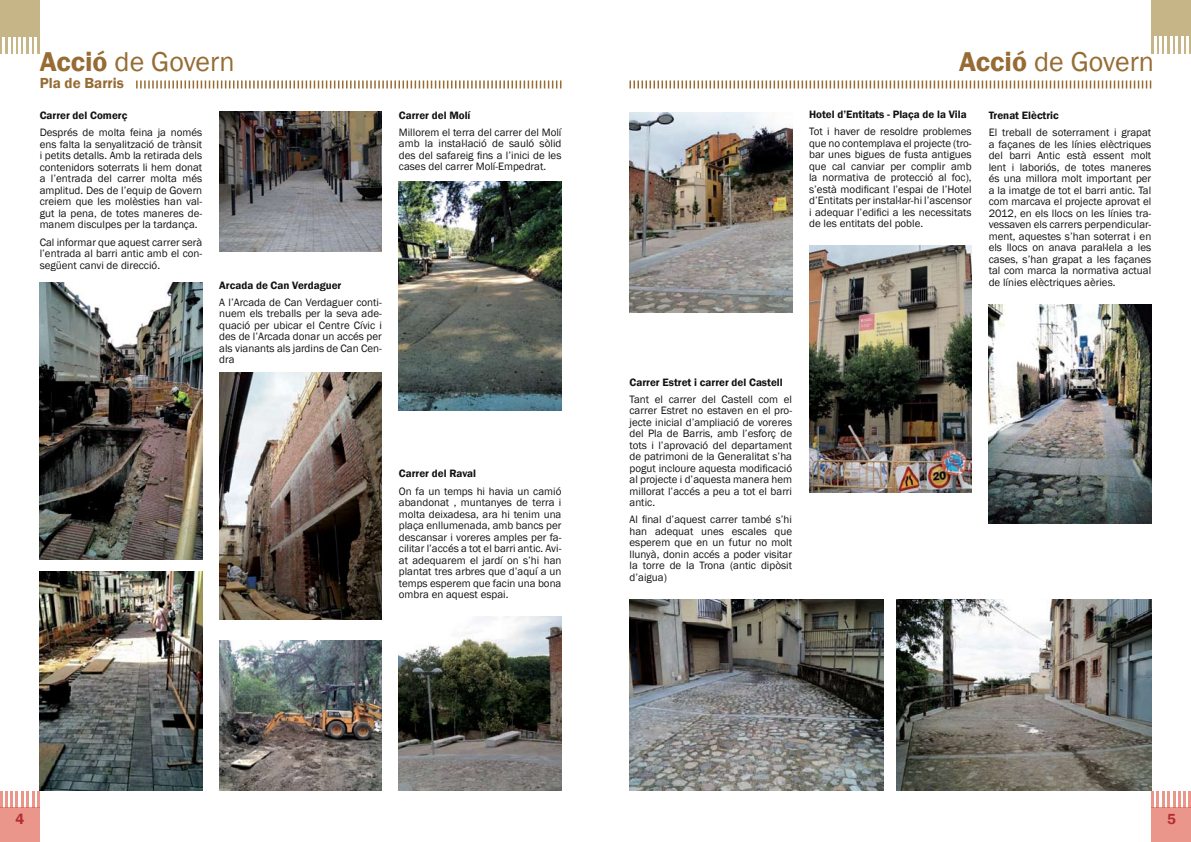
<style>
.page{position:relative;width:1191px;height:842px;background:#fff}
.page>*{position:absolute;margin:0;border:0;box-sizing:border-box;transform-origin:0 0}
.t1{font:28px "Franklin Gothic";color:#966c34}
.t2{font:600 15px "Franklin Gothic";color:#966c34}
.t3{font:600 15px "Franklin Gothic";color:#b42d33}
.t4{font:11px/11.5px "Franklin Gothic";color:#121212;text-align:justify}
.t5{font:600 11px "Franklin Gothic";color:#121212}
.s1{font-weight:600}
</style>
<div class="page">
<div style="left:0;top:808px;width:40px;height:34px;background:#eb968b"></div>
<svg style="left:0;top:791px;width:2px;height:17px"></svg>
<hr style="left:5px;top:791px;width:3px;height:17px;background:#df513f">
<hr style="left:10px;top:791px;width:3px;height:17px;background:#df513f">
<svg style="left:16px;top:791px;width:7px;height:17px"></svg>
<hr style="left:26px;top:791px;width:3px;height:17px;background:#df513f">
<svg style="left:32px;top:791px;width:2px;height:17px"></svg>
<hr style="left:37px;top:791px;width:3px;height:17px;background:#df513f">
<div style="left:1151px;top:808px;width:40px;height:34px;background:#eb968b"></div>
<hr style="left:1188px;top:791px;width:3px;height:17px;background:#df513f">
<svg style="left:1173px;top:791px;width:12px;height:17px"></svg>
<hr style="left:1167px;top:791px;width:3px;height:17px;background:#df513f">
<svg style="left:1162px;top:791px;width:2px;height:17px"></svg>
<hr style="left:1156px;top:791px;width:3px;height:17px;background:#df513f">
<svg style="left:1151px;top:791px;width:2px;height:17px"></svg>
<svg style="left:136px;top:80px;width:425px;height:8px"></svg>
<svg style="left:629px;top:80px;width:522px;height:8px"></svg>
<div style="left:0;top:0;width:40px;height:54px;background:#c6b687"></div>
<svg style="left:3px;top:37px;width:12px;height:17px"></svg>
<hr style="left:18px;top:37px;width:3px;height:17px;background:#fff">
<svg style="left:24px;top:37px;width:2px;height:17px"></svg>
<hr style="left:29px;top:37px;width:3px;height:17px;background:#fff">
<svg style="left:35px;top:37px;width:2px;height:17px"></svg>
<div style="left:1151px;top:0;width:40px;height:54px;background:#c6b687"></div>
<svg style="left:1154px;top:37px;width:2px;height:17px"></svg>
<hr style="left:1159px;top:37px;width:3px;height:17px;background:#fff">
<hr style="left:1164px;top:37px;width:3px;height:17px;background:#fff">
<svg style="left:1170px;top:37px;width:2px;height:17px"></svg>
<hr style="left:1175px;top:37px;width:3px;height:17px;background:#fff">
<svg style="left:1181px;top:37px;width:7px;height:17px"></svg>
<img style="left:219px;top:372px;width:163px;height:247px">
<img style="left:219px;top:641px;width:163px;height:150px">
<img style="left:896px;top:599px;width:255px;height:192px">
<img style="left:40px;top:283px;width:162px;height:276px">
<img style="left:40px;top:572px;width:162px;height:219px">
<img style="left:219px;top:112px;width:163px;height:140px">
<img style="left:629px;top:599px;width:255px;height:192px">
<img style="left:809px;top:246px;width:162px;height:247px">
<img style="left:399px;top:181px;width:162px;height:229px">
<img style="left:399px;top:616px;width:162px;height:175px">
<img style="left:629px;top:113px;width:163px;height:199px">
<img style="left:988px;top:305px;width:163px;height:219px">
<h1 class="t1" style="left:40px;top:45px;width:196px"><span class="s1">Acció</span> de Govern</h1>
<h1 class="t1" style="left:959px;top:45px;width:196px"><span class="s1">Acció</span> de Govern</h1>
<h2 class="t2" style="left:40px;top:74px;width:86px">Pla de Barris</h2>
<p class="t5" style="left:40px;top:109px;width:89px">Carrer del Comerç</p>
<p class="t4" style="left:40px;top:127px;width:164px">Després de molta feina ja només ens falta la senyalització de trànsit i petits detalls. Amb la retirada dels contenidors soterrats li hem donat a l’entrada del carrer molta més amplitud. Des de l’equip de Govern creiem que les molèsties han val&shy;gut la pena, de totes maneres de&shy;manem disculpes per la tardança.</p>
<p class="t4" style="left:40px;top:236px;width:164px">Cal informar que aquest carrer serà l’entrada al barri antic amb el con&shy;següent canvi de direcció.</p>
<p class="t5" style="left:219px;top:278px;width:124px">Arcada de Can Verdaguer</p>
<p class="t4" style="left:219px;top:297px;width:164px">A l’Arcada de Can Verdaguer conti&shy;nuem els treballs per la seva ade&shy;quació per ubicar el Centre Cívic i des de l’Arcada donar un accés per als vianants als jardins de Can Cen&shy;dra</p>
<p class="t5" style="left:399px;top:108px;width:73px">Carrer del Molí</p>
<p class="t4" style="left:399px;top:127px;width:164px">Millorem el terra del carrer del Molí amb la instal·lació de sauló sòlid des del safareig fins a l’inici de les cases del carrer Molí-Empedrat.</p>
<p class="t5" style="left:399px;top:467px;width:79px">Carrer del Raval</p>
<p class="t4" style="left:399px;top:485px;width:164px">On fa un temps hi havia un camió abandonat , muntanyes de terra i molta deixadesa, ara hi tenim una plaça enllumenada, amb bancs per descansar i voreres amples per fa&shy;cilitar l’accés a tot el barri antic. Avi&shy;at adequarem el jardí on s’hi han plantat tres arbres que d’aquí a un temps esperem que facin una bona ombra en aquest espai.</p>
<p class="t5" style="left:809px;top:108px;width:159px">Hotel d’Entitats - Plaça de la Vila</p>
<p class="t4" style="left:809px;top:126px;width:164px">Tot i haver de resoldre problemes que no contemplava el projecte (tro&shy;bar unes bigues de fusta antigues que cal canviar per complir amb la normativa de protecció al foc), s’està modificant l’espai de l’Hotel d’Entitats per instal·lar-hi l’ascensor i adequar l’edifici a les necessitats de les entitats del poble.</p>
<p class="t5" style="left:988px;top:108px;width:72px">Trenat Elèctric</p>
<p class="t4" style="left:988px;top:127px;width:164px">El treball de soterrament i grapat a façanes de les línies elèctriques del barri Antic està essent molt lent i laboriós, de totes maneres és una millora molt important per a la imatge de tot el barri antic. Tal com marcava el projecte aprovat el 2012, en els llocs on les línies tra&shy;vessaven els carrers perpendicular&shy;ment, aquestes s’han soterrat i en els llocs on anava paral·lela a les cases, s’han grapat a les façanes tal com marca la normativa actual de línies elèctriques aèries.</p>
<p class="t5" style="left:629px;top:375px;width:155px">Carrer Estret i carrer del Castell</p>
<p class="t4" style="left:629px;top:394px;width:164px">Tant el carrer del Castell com el carrer Estret no estaven en el pro&shy;jecte inicial d’ampliació de voreres del Pla de Barris, amb l’esforç de tots i l’aprovació del departament de patrimoni de la Generalitat s’ha pogut incloure aquesta modificació al projecte i d’aquesta manera hem millorat l’accés a peu a tot el barri antic.</p>
<p class="t4" style="left:629px;top:514px;width:164px">Al final d’aquest carrer també s’hi han adequat unes escales que esperem que en un futur no molt llunyà, donin accés a poder visitar la torre de la Trona (antic dipòsit d’aigua)</p>
<h2 class="t3" style="left:15px;top:810px;width:10px">4</h2>
<h2 class="t3" style="left:1167px;top:810px;width:10px">5</h2>
</div>
